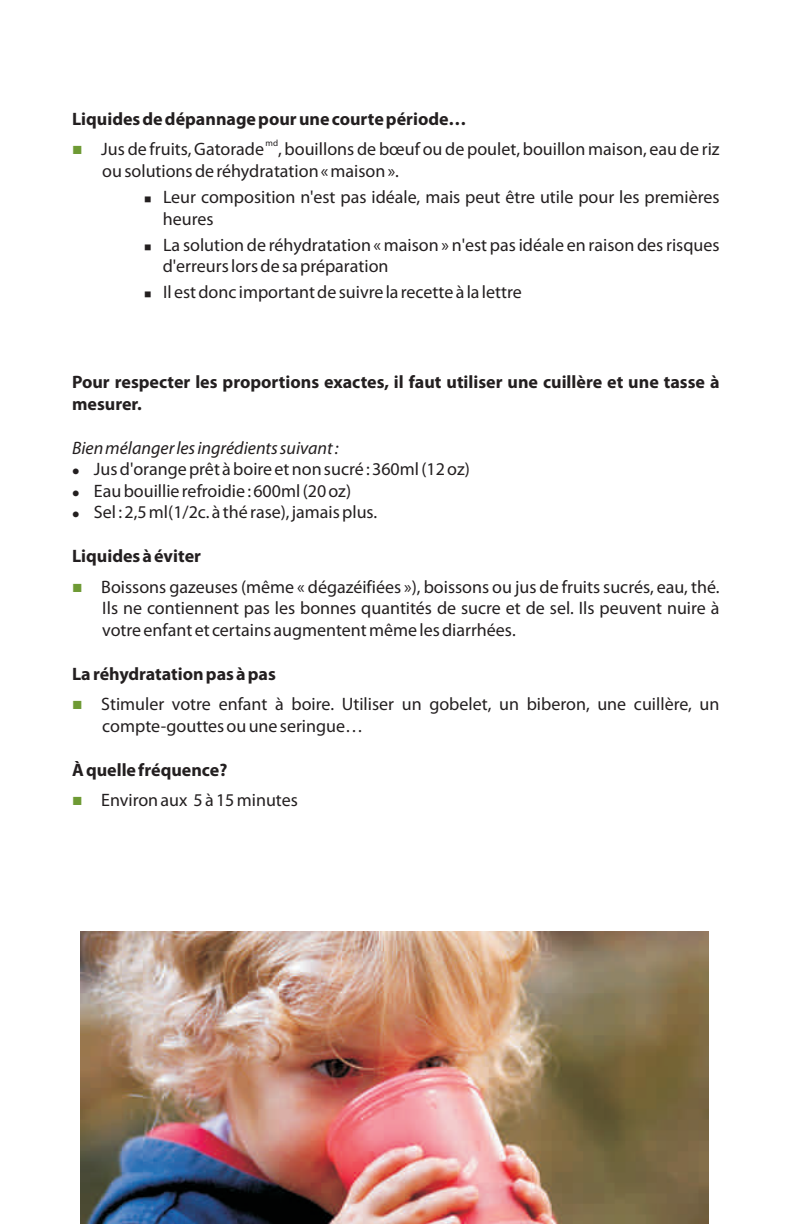
<style>
.page{position:relative;width:792px;height:1224px;background:#fff}
.page>*{position:absolute;margin:0;border:0;box-sizing:border-box;transform-origin:0 0}
.t1{font:18px/21.6px "Myriad Pro";color:#231f20}
.t2{font:700 18px/22.4px "Myriad Pro";color:#231f20}
.t3{font:italic 18px "Myriad Pro";color:#231f20}
.t4{font:14px "Wingdings";color:#6e9a34}
.t5{font:10px "Wingdings";color:#231f20}
.t6{font:9px "Myriad Pro";color:#231f20}
</style>
<div class="page">
<img style="left:80px;top:931px;width:629px;height:293px">
<p class="t2" style="left:72px;top:109px;width:396px">Liquides de dépannage pour une courte période…</p>
<p class="t6" style="left:266px;top:140px;width:14px">md</p>
<p class="t1" style="left:101px;top:140px;width:620px">Jus de fruits, Gatorade , bouillons de bœuf ou de poulet, bouillon maison, eau de riz ou solutions de réhydratation « maison ».</p>
<p class="t1" style="left:163px;top:188px;width:558px;text-indent:-19px">■Leur composition n'est pas idéale, mais peut être utile pour les premières heures</p>
<p class="t1" style="left:163px;top:235px;width:558px;text-indent:-19px">■La solution de réhydratation « maison » n'est pas idéale en raison des risques d'erreurs lors de sa préparation</p>
<p class="t1" style="left:144px;top:283px;width:379px">■Il est donc important de suivre la recette à la lettre</p>
<p class="t4" style="left:72px;top:145px;width:64px">■</p>
<p class="t2" style="left:72px;top:372px;width:649px">Pour respecter les proportions exactes, il faut utiliser une cuillère et une tasse à mesurer.</p>
<p class="t3" style="left:72px;top:440px;width:268px">Bien mélanger les ingrédients suivant :</p>
<p class="t5" style="left:72px;top:489px;width:46px">●</p>
<p class="t1" style="left:94px;top:460px;width:377px">Jus d'orange prêt à boire et non sucré : 360ml (12 oz)</p>
<p class="t5" style="left:72px;top:467px;width:46px">●</p>
<p class="t1" style="left:94px;top:482px;width:285px">Eau bouillie refroidie : 600ml (20 oz)<br>Sel : 2,5 ml(1/2c. à thé rase), jamais plus.</p>
<p class="t2" style="left:72px;top:547px;width:130px">Liquides à éviter</p>
<p class="t1" style="left:101px;top:577px;width:620px;text-align:justify">Boissons gazeuses (même « dégazéifiées »), boissons ou jus de fruits sucrés, eau, thé.<br>Ils ne contiennent pas les bonnes quantités de sucre et de sel. Ils peuvent nuire à votre enfant et certains augmentent même les diarrhées.</p>
<p class="t2" style="left:72px;top:664px;width:205px">La réhydratation pas à pas</p>
<p class="t1" style="left:101px;top:695px;width:620px">Stimuler votre enfant à boire. Utiliser un gobelet, un biberon, une cuillère, un compte-gouttes ou une seringue…</p>
<p class="t2" style="left:72px;top:760px;width:157px">À quelle fréquence?</p>
<p class="t1" style="left:101px;top:791px;width:198px">Environ aux 5 à 15 minutes</p>
<p class="t5" style="left:72px;top:511px;width:46px">●</p>
<p class="t4" style="left:72px;top:582px;width:64px">■</p>
<p class="t4" style="left:72px;top:699px;width:64px">■</p>
<p class="t4" style="left:72px;top:795px;width:64px">■</p>
</div>
